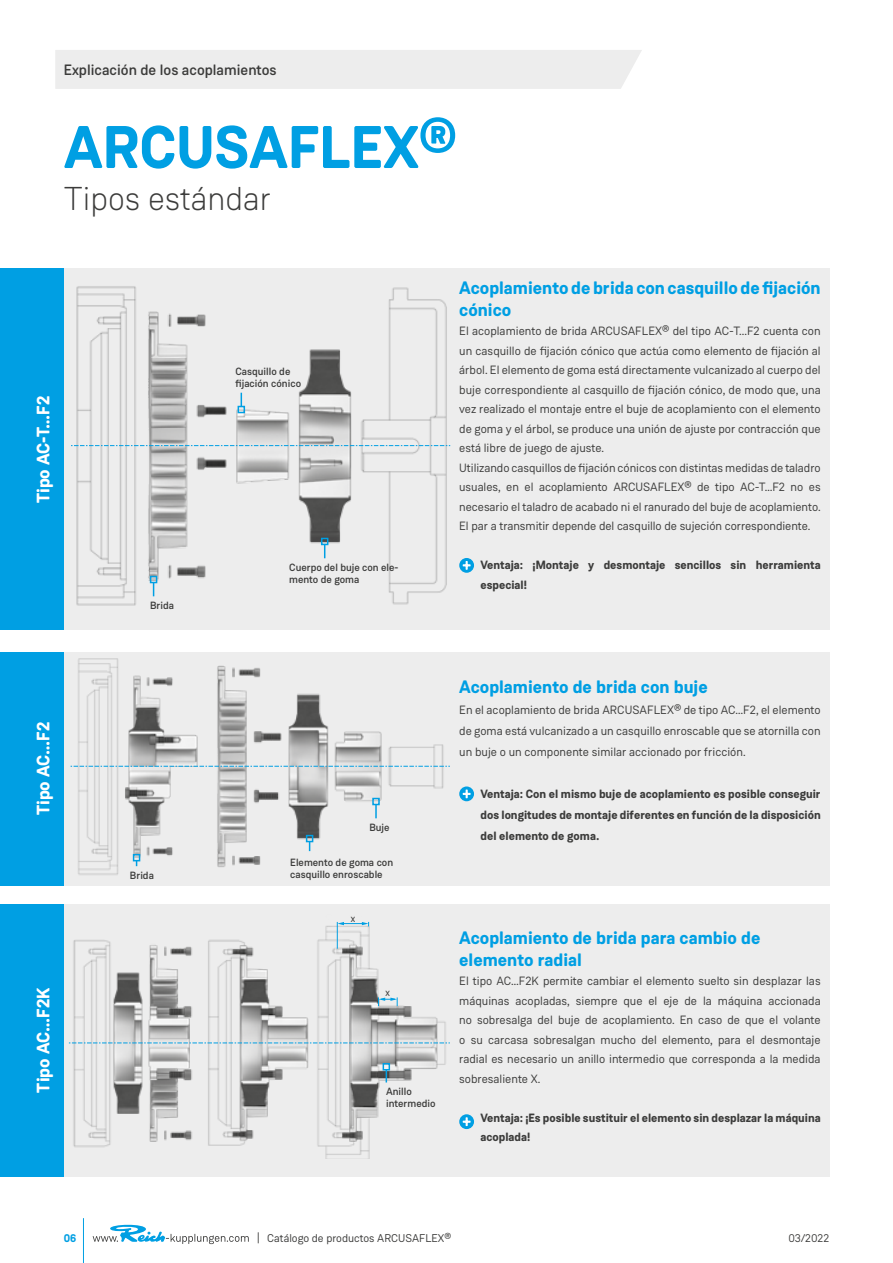
<style>
.page{position:relative;width:893px;height:1263px;background:#fff}
.page>*{position:absolute;margin:0;border:0;box-sizing:border-box;transform-origin:0 0}
.t1{font:700 60px "Weissenhof Grotesk";color:#009fe3}
.t2{font:300 33px "Weissenhof Grotesk";color:#3c3c3b}
.t3{font:700 18px/21.6px "Weissenhof Grotesk";color:#009fe3}
.t4{font:700 18px "Weissenhof Grotesk";color:#fff}
.t5{font:500 15px "Weissenhof Grotesk";color:#3c3c3b}
.t6{font:12px/19.5px "Weissenhof Grotesk";color:#3c3c3b;text-align:justify}
.t7{font:700 12px/19.5px "Weissenhof Grotesk";color:#3c3c3b}
.t8{font:11.25px "Weissenhof Grotesk";color:#3c3c3b}
.t9{font:700 11.25px "Weissenhof Grotesk";color:#009fe3}
.t10{font:500 10.5px/12px "Weissenhof Grotesk";color:#3c3c3b}
.t11{font:500 7.5px "Weissenhof Grotesk";color:#3c3c3b}
</style>
<div class="page">
<hr style="left:83px;top:1218px;width:1px;height:45px;background:#009fe3">
<svg style="left:93px;top:1224px;width:156px;height:20px"></svg>
<div style="left:0;top:904px;width:829px;height:272px;background:#ededed"></div>
<div style="left:0;top:269px;width:829px;height:361px;background:#ededed"></div>
<div style="left:0;top:652px;width:829px;height:233px;background:#ededed"></div>
<div style="left:55px;top:50px;width:587px;height:39px;background:#ededed"></div>
<div style="left:0;top:269px;width:64px;height:361px;background:#009fe3"></div>
<div style="left:0;top:652px;width:64px;height:233px;background:#009fe3"></div>
<div style="left:0;top:904px;width:64px;height:272px;background:#009fe3"></div>
<svg style="left:459px;top:558px;width:15px;height:15px"></svg>
<img style="left:71px;top:286px;width:400px;height:320px">
<svg style="left:153px;top:583px;width:1px;height:13px"></svg>
<div style="left:150px;top:576px;width:7px;height:7px;border:2px solid #009fe3"></div>
<svg style="left:241px;top:393px;width:1px;height:13px"></svg>
<div style="left:238px;top:406px;width:7px;height:7px;border:2px solid #009fe3"></div>
<svg style="left:324px;top:545px;width:1px;height:13px"></svg>
<div style="left:321px;top:538px;width:7px;height:7px;border:2px solid #009fe3"></div>
<svg style="left:71px;top:445px;width:379px;height:1px"></svg>
<img style="left:68px;top:940px;width:80px;height:207px">
<img style="left:148px;top:939px;width:122px;height:207px">
<img style="left:270px;top:921px;width:204px;height:238px">
<svg style="left:386px;top:1070px;width:1px;height:12px"></svg>
<div style="left:383px;top:1063px;width:7px;height:7px;border:2px solid #009fe3"></div>
<svg style="left:69px;top:1042px;width:381px;height:1px"></svg>
<svg style="left:337px;top:922px;width:32px;height:27px"></svg>
<svg style="left:378px;top:997px;width:20px;height:9px"></svg>
<svg style="left:459px;top:786px;width:15px;height:15px"></svg>
<svg style="left:462px;top:789px;width:9px;height:9px"></svg>
<img style="left:224px;top:666px;width:226px;height:201px">
<img style="left:70px;top:658px;width:154px;height:217px">
<svg style="left:71px;top:766px;width:379px;height:1px"></svg>
<svg style="left:375px;top:805px;width:2px;height:13px"></svg>
<div style="left:372px;top:798px;width:8px;height:7px;border:2px solid #009fe3"></div>
<div style="left:306px;top:835px;width:7px;height:7px;border:2px solid #009fe3"></div>
<div style="left:133px;top:854px;width:7px;height:7px;border:2px solid #009fe3"></div>
<p class="t5" style="left:64px;top:61px;width:215px">Explicación de los acoplamientos</p>
<h1 class="t1" style="left:64px;top:109px;width:394px">ARCUSAFLEX®</h1>
<h2 class="t2" style="left:64px;top:179px;width:209px">Tipos estándar</h2>
<h3 class="t4" style="left:32px;top:503px;width:108px;rotate:-90deg">Tipo AC-T…F2</h3>
<p class="t10" style="left:150px;top:600px;width:26px">Brida</p>
<p class="t10" style="left:235px;top:366px;width:67px">Casquillo de fijación cónico</p>
<p class="t10" style="left:289px;top:562px;width:111px">Cuerpo del buje con ele&shy;mento de goma</p>
<h3 class="t3" style="left:459px;top:277px;width:363px">Acoplamiento de brida con casquillo de fijación cónico</h3>
<p class="t6" style="left:459px;top:321px;width:363px;text-align:left">El acoplamiento de brida ARCUSAFLEX® del tipo AC-T...F2 cuenta con un casquillo de fijación cónico que actúa como elemento de fijación al árbol. El elemento de goma está directamente vulcanizado al cuerpo del buje correspondiente al casquillo de fijación cónico, de modo que, una vez realizado el montaje entre el buje de acoplamiento con el elemento de goma y el árbol, se produce una unión de ajuste por contracción que está libre de juego de ajuste.<br>Utilizando casquillos de fijación cónicos con distintas medidas de taladro usuales, en el acoplamiento ARCUSAFLEX® de tipo AC-T…F2 no es necesario el taladro de acabado ni el ranurado del buje de acoplamiento.<br>El par a transmitir depende del casquillo de sujeción correspondiente.</p>
<p class="t7" style="left:480px;top:556px;width:342px">Ventaja: ¡Montaje y desmontaje sencillos sin herramienta especial!</p>
<h3 class="t4" style="left:32px;top:815px;width:95px;rotate:-90deg">Tipo AC…F2</h3>
<h3 class="t4" style="left:32px;top:1092px;width:106px;rotate:-90deg">Tipo AC…F2K</h3>
<p class="t10" style="left:130px;top:869px;width:26px">Brida</p>
<p class="t10" style="left:369px;top:822px;width:22px">Buje</p>
<p class="t10" style="left:290px;top:856px;width:105px">Elemento de goma con casquillo enroscable</p>
<p class="t11" style="left:351px;top:914px;width:6px">X</p>
<p class="t11" style="left:386px;top:989px;width:6px">X</p>
<p class="t10" style="left:386px;top:1086px;width:51px">Anillo intermedio</p>
<h3 class="t3" style="left:459px;top:676px;width:250px">Acoplamiento de brida con buje</h3>
<p class="t6" style="left:459px;top:699px;width:363px;line-height:21px">En el acoplamiento de brida ARCUSAFLEX® de tipo AC…F2, el elemento de goma está vulcanizado a un casquillo enroscable que se atornilla con un buje o un componente similar accionado por fricción.</p>
<p class="t7" style="left:480px;top:784px;width:342px;line-height:21px;text-align:justify">Ventaja: Con el mismo buje de acoplamiento es posible conseguir dos longitudes de montaje diferentes en función de la disposición del elemento de goma.</p>
<h3 class="t3" style="left:459px;top:927px;width:303px">Acoplamiento de brida para cambio de elemento radial</h3>
<p class="t6" style="left:459px;top:971px;width:363px">El tipo AC…F2K permite cambiar el elemento suelto sin desplazar las máquinas acopladas, siempre que el eje de la máquina accionada no sobresalga del buje de acoplamiento. En caso de que el volante o su carcasa sobresalgan mucho del elemento, para el desmontaje radial es necesario un anillo intermedio que corresponda a la medida sobresaliente X.</p>
<p class="t7" style="left:480px;top:1108px;width:342px">Ventaja: ¡Es posible sustituir el elemento sin desplazar la máquina acoplada!</p>
<p class="t9" style="left:64px;top:1231px;width:14px">06</p>
<p class="t8" style="left:267px;top:1231px;width:185px">Catálogo de productos ARCUSAFLEX®</p>
<p class="t8" style="left:788px;top:1231px;width:42px">03/2022</p>
</div>
